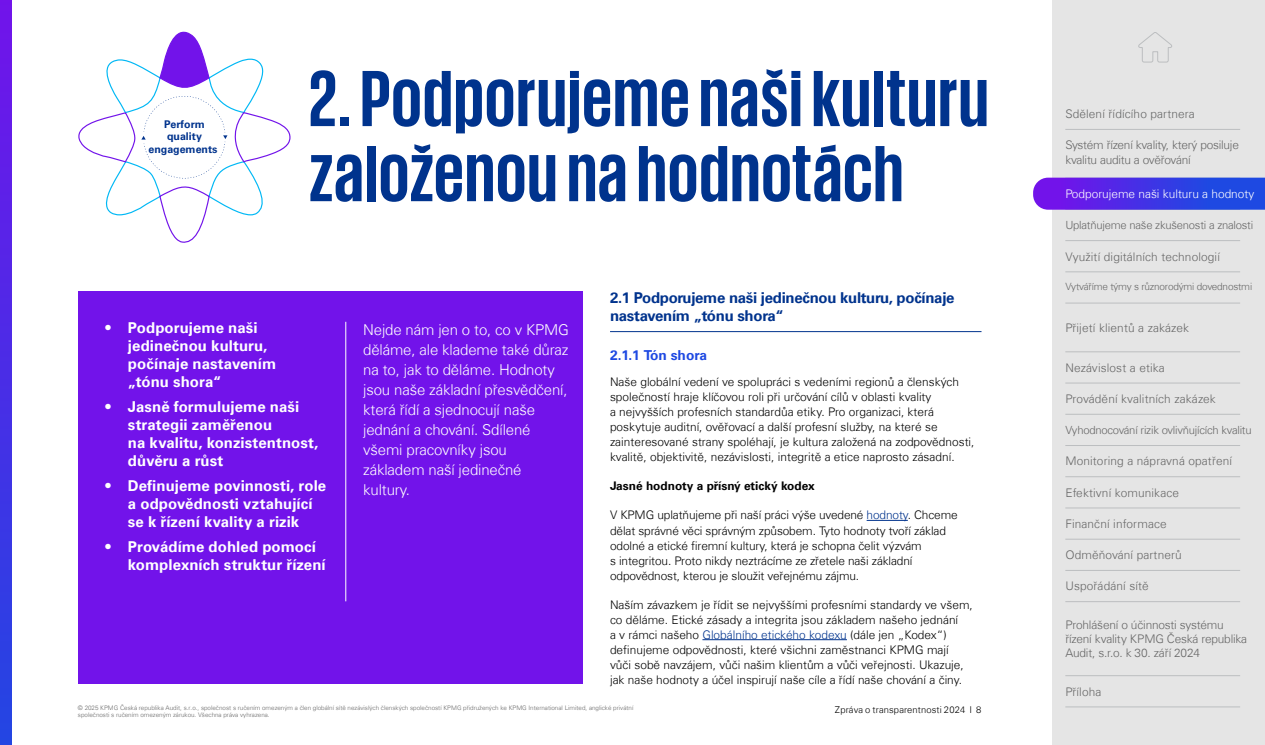
<style>
.page{position:relative;width:1265px;height:745px;background:#fff}
.page>*{position:absolute;margin:0;border:0;box-sizing:border-box;transform-origin:0 0}
.t1{font:700 81.25px/75px "KPMG";letter-spacing:.01em;color:#00338d}
.t2{font:700 15px/18px "Universfor KPMG";letter-spacing:.005em;color:#fff}
.t3{font:300 15px/20px "Universfor KPMG";letter-spacing:-.01em;color:#fff}
.t4{font:700 15px/18px "Universfor KPMG";letter-spacing:-.02em;color:#00338d}
.t5{font:700 13.75px "Universfor KPMG";color:#1e49e2}
.t6{font:300 11.88px/15px "Universfor KPMG";color:#000}
.t7{font:300 11.88px "Universfor KPMG";letter-spacing:.01em;color:#666}
.t8{font:300 11.88px/14.2px "Universfor KPMG";letter-spacing:-.015em;color:#666}
.t9{font:300 11.88px/14.2px "Universfor KPMG";letter-spacing:-.02em;color:#666}
.t10{font:700 11.88px "Universfor KPMG";color:#000}
.t11{font:300 11.88px "Universfor KPMG";color:#fff}
.t12{font:300 11.88px "Universfor KPMG";letter-spacing:.01em;color:#666767}
.t13{font:300 11.25px "Universfor KPMG";letter-spacing:-.02em;color:#666}
.t14{font:700 10.62px/12.8px "Univers LT Std";color:#00338d;text-align:center}
.t15{font:300 10px "Universfor KPMG";letter-spacing:-.02em;color:#666}
.t16{font:300 9.38px "Universfor KPMG";letter-spacing:.01em;color:#000}
.t17{font:300 6.25px/7.5px "Universfor KPMG";color:#666}
.s1{color:#00338d}
</style>
<div class="page">
<div style="left:78px;top:291px;width:505px;height:392px;background:#7213ea"></div>
<hr style="left:610px;top:331px;width:371px;height:1px;background:#00338d">
<hr style="left:867px;top:519px;width:41px;height:1px;background:#00338d">
<hr style="left:702px;top:639px;width:145px;height:1px;background:#00338d">
<svg style="left:78px;top:31px;width:213px;height:212px"></svg>
<hr style="left:345px;top:321px;width:1px;height:280px;background:#fff">
<div style="left:1052px;top:0;width:213px;height:744px;background:#e5e5e5"></div>
<hr style="left:1065px;top:129px;width:175px;height:1px;background:#bcbec0">
<hr style="left:1065px;top:209px;width:175px;height:1px;background:#bcbec0">
<hr style="left:1065px;top:240px;width:175px;height:1px;background:#bcbec0">
<hr style="left:1065px;top:271px;width:175px;height:1px;background:#bcbec0">
<hr style="left:1065px;top:302px;width:175px;height:1px;background:#bcbec0">
<hr style="left:1065px;top:351px;width:175px;height:1px;background:#bcbec0">
<hr style="left:1065px;top:382px;width:175px;height:1px;background:#bcbec0">
<hr style="left:1065px;top:413px;width:175px;height:1px;background:#bcbec0">
<hr style="left:1065px;top:445px;width:175px;height:1px;background:#bcbec0">
<hr style="left:1065px;top:476px;width:175px;height:1px;background:#bcbec0">
<hr style="left:1065px;top:507px;width:175px;height:1px;background:#bcbec0">
<hr style="left:1065px;top:538px;width:175px;height:1px;background:#bcbec0">
<hr style="left:1065px;top:569px;width:175px;height:1px;background:#bcbec0">
<hr style="left:1065px;top:675px;width:175px;height:1px;background:#bcbec0">
<hr style="left:1065px;top:706px;width:175px;height:1px;background:#bcbec0">
<hr style="left:1065px;top:601px;width:175px;height:1px;background:#bcbec0">
<svg style="left:1138px;top:32px;width:34px;height:30px"></svg>
<svg style="left:0;top:0;width:12px;height:744px;background:#4a2ce6"></svg>
<svg style="left:1033px;top:177px;width:232px;height:32px;background:#4737e5"></svg>
<h1 class="t1" style="left:309px;top:58px;width:682px">2.Podporujeme naši kulturu založenou na hodnotách</h1>
<p class="t14" style="left:148px;top:117px;width:71px">Perform quality engagements</p>
<p class="t14" style="left:385px;top:117px;width:42px">Perform</p>
<p class="t14" style="left:605px;top:117px;width:42px">Perform</p>
<p class="t14" style="left:826px;top:117px;width:42px">Perform</p>
<p class="t14" style="left:369px;top:143px;width:71px">engagements</p>
<p class="t2" style="left:128px;top:318px;width:150px;text-indent:-22px">• Podporujeme naši jedinečnou kulturu, počínaje nastavením „tónu shora“</p>
<p class="t2" style="left:128px;top:397px;width:192px;text-indent:-23px">• Jasně formulujeme naši strategii zaměřenou<br>na kvalitu, konzistentnost, důvěru a růst</p>
<p class="t2" style="left:105px;top:476px;width:222px;text-align:center">• Definujeme povinnosti, role a odpovědnosti vztahující<br>se k řízení kvality a rizik</p>
<p class="t2" style="left:128px;top:537px;width:199px;text-indent:-23px">• Provádíme dohled pomocí komplexních struktur řízení</p>
<p class="t3" style="left:363px;top:319px;width:207px">Nejde nám jen o to, co v KPMG děláme, ale klademe také důraz na to, jak to děláme. Hodnoty jsou naše základní přesvědčení, která řídí a sjednocují naše jednání a chování. Sdílené všemi pracovníky jsou základem naší jedinečné kultury.</p>
<p class="t4" style="left:610px;top:288px;width:346px">2.1 Podporujeme naši jedinečnou kulturu, počínaje nastavením „tónu shora“</p>
<p class="t5" style="left:610px;top:346px;width:99px">2.1.1 Tón shora</p>
<p class="t6" style="left:610px;top:374px;width:366px">Naše globální vedení ve spolupráci s vedeními regionů a členských společností hraje klíčovou roli při určování cílů v oblasti kvality<br>a nejvyšších profesních standardůa etiky. Pro organizaci, která poskytuje auditní, ověřovací a další profesní služby, na které se zainteresované strany spoléhají, je kultura založená na zodpovědnosti, kvalitě, objektivitě, nezávislosti, integritě a etice naprosto zásadní.</p>
<p class="t10" style="left:610px;top:478px;width:206px">Jasné hodnoty a přísný etický kodex</p>
<p class="t6" style="left:610px;top:507px;width:349px">V KPMG uplatňujeme při naší práci výše uvedené <span class="s1">hodnoty</span>. Chceme dělat správné věci správným způsobem. Tyto hodnoty tvoří základ odolné a etické firemní kultury, která je schopna čelit výzvám<br>s integritou. Proto nikdy neztrácíme ze zřetele naši základní odpovědnost, kterou je sloužit veřejnému zájmu.</p>
<p class="t6" style="left:610px;top:596px;width:364px">Naším závazkem je řídit se nejvyššími profesními standardy ve všem, co děláme. Etické zásady a integrita jsou základem našeho jednání<br>a v rámci našeho <span class="s1">Globálního etického kodexu</span> (dále jen „Kodex“) definujeme odpovědnosti, které všichni zaměstnanci KPMG mají<br>vůči sobě navzájem, vůči našim klientům a vůči veřejnosti. Ukazuje, jak naše hodnoty a účel inspirují naše cíle a řídí naše chování a činy.</p>
<p class="t17" style="left:78px;top:703px;width:557px">© 2025 KPMG Česká republika Audit, s.r.o., společnost s ručením omezeným a člen globální sítě nezávislých členských společností KPMG přidružených ke KPMG International Limited, anglické privátní společnosti s ručením omezeným zárukou. Všechna práva vyhrazena.</p>
<p class="t16" style="left:835px;top:703px;width:148px">Zpráva o transparentnosti 2024 I 8</p>
<p class="t12" style="left:1065px;top:107px;width:131px">Sdělení řídícího partnera</p>
<p class="t9" style="left:1065px;top:138px;width:175px">Systém řízení kvality, který posiluje kvalitu auditu a ověřování</p>
<p class="t11" style="left:1065px;top:186px;width:191px">Podporujeme naši kulturu a hodnoty</p>
<p class="t13" style="left:1065px;top:218px;width:189px">Uplatňujeme naše zkušenosti a znalosti</p>
<p class="t7" style="left:1065px;top:249px;width:156px">Využití digitálních technologií</p>
<p class="t15" style="left:1065px;top:280px;width:188px">Vytváříme týmy s různorodými dovednostmi</p>
<p class="t7" style="left:1065px;top:320px;width:125px">Přijetí klientů a zakázek</p>
<p class="t7" style="left:1065px;top:360px;width:101px">Nezávislost a etika</p>
<p class="t7" style="left:1065px;top:391px;width:152px">Provádění kvalitních zakázek</p>
<p class="t13" style="left:1065px;top:422px;width:188px">Vyhodnocování rizik ovlivňujících kvalitu</p>
<p class="t7" style="left:1065px;top:453px;width:168px">Monitoring a nápravná opatření</p>
<p class="t7" style="left:1065px;top:485px;width:115px">Efektivní komunikace</p>
<p class="t7" style="left:1065px;top:516px;width:103px">Finanční informace</p>
<p class="t7" style="left:1065px;top:547px;width:118px">Odměňování partnerů</p>
<p class="t7" style="left:1065px;top:578px;width:85px">Uspořádání sítě</p>
<p class="t8" style="left:1065px;top:617px;width:183px">Prohlášení o účinnosti systému řízení kvality KPMG Česká republika<br>Audit, s.r.o. k 30. září 2024</p>
<p class="t7" style="left:1065px;top:683px;width:38px">Příloha</p>
</div>
